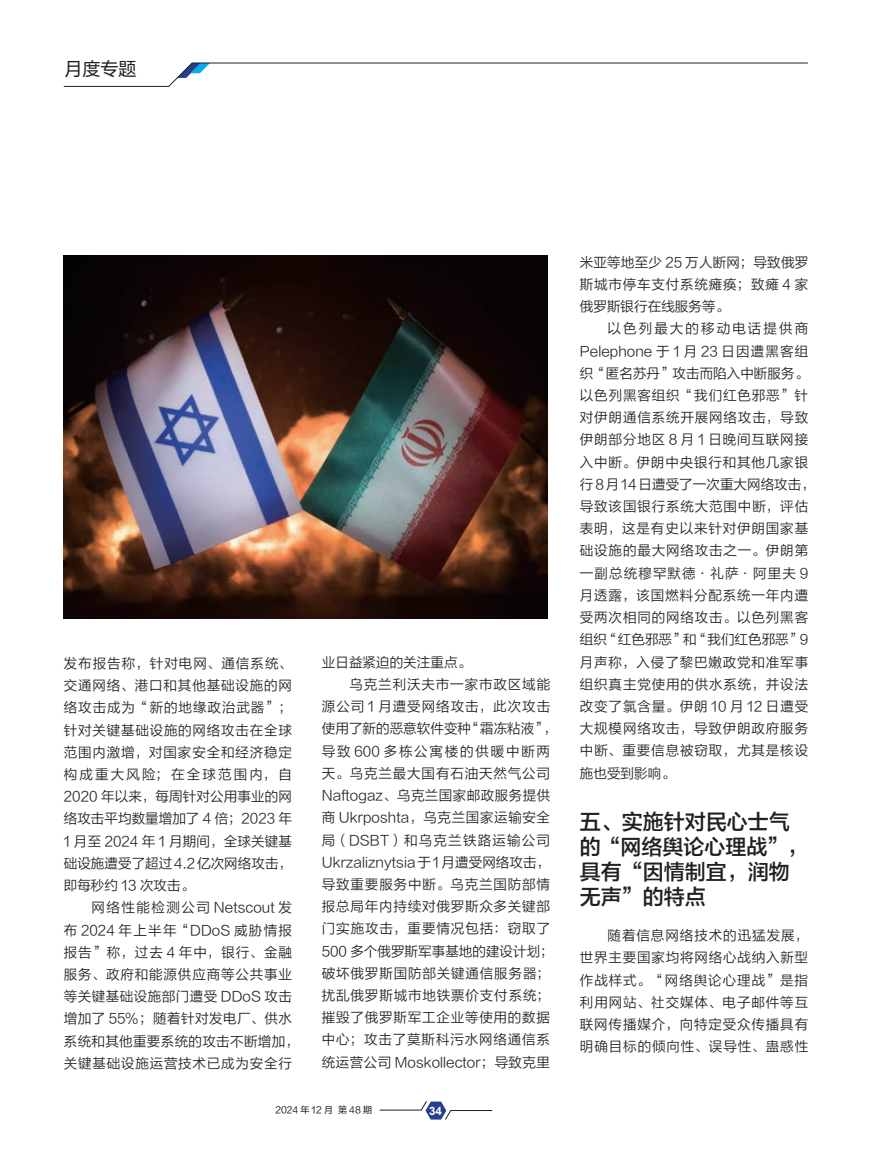
<style>
.page{position:relative;width:872px;height:1149px;background:#fff}
.page>*{position:absolute;margin:0;border:0;box-sizing:border-box;transform-origin:0 0}
.t1{font:21px/25.2px "FZLTZHK GBK1 0";color:#231f20}
.t2{font:18px "FZLTHK GBK1 0";color:#231f20}
.t3{font:13.5px/22.2px "FZLTXIHK GBK1 0";letter-spacing:.065em;color:#231f20;text-align:justify}
.t4{font:13.5px/22.2px "FZLTXIHK GBK1 0";letter-spacing:.035em;color:#231f20}
.t5{font:13.5px "FZLTXIHK GBK1 0";letter-spacing:.005em;color:#231f20}
.t6{font:13.5px "FZLTXIHK GBK1 0";letter-spacing:.025em;color:#231f20}
.t7{font:13.5px "FZLTXIHK GBK1 0";letter-spacing:.09em;color:#231f20}
.t8{font:13.5px "FZLTXIHK GBK1 0";letter-spacing:.13em;color:#231f20}
.t9{font:700 11.55px "Arial";color:#fff}
.t10{font:9px "FZLTHJW GB1 0";color:#231f20}
</style>
<div class="page">
<svg style="left:379px;top:1101px;width:113px;height:18px"></svg>
<svg style="left:63px;top:63px;width:745px;height:24px"></svg>
<img style="left:64px;top:255px;width:484px;height:363px">
<h2 class="t2" style="left:64px;top:59px;width:73px">月度专题</h2>
<p class="t3" style="left:64px;top:652px;width:230px">发布报告称，针对电网、通信系统、交通网络、港口和其他基础设施的网络攻击成为“新的地缘政治武器”；针对关键基础设施的网络攻击在全球范围内激增，对国家安全和经济稳定构成重大风险；在全球范围内，自2020 年以来，每周针对公用事业的网络攻击平均数量增加了 4 倍；2023 年1 月至 2024 年 1 月期间，全球关键基础设施遭受了超过4.2亿次网络攻击，即每秒约 13 次攻击。</p>
<p class="t4" style="left:64px;top:896px;width:236px;text-indent:28px">网络性能检测公司 Netscout 发布 2024 年上半年“DDoS 威胁情报报告”称，过去 4 年中，银行、金融服务、政府和能源供应商等公共事业等关键基础设施部门遭受 DDoS 攻击增加了 55%；随着针对发电厂、供水系统和其他重要系统的攻击不断增加，关键基础设施运营技术已成为安全行</p>
<p class="t5" style="left:322px;top:654px;width:151px">业日益紧迫的关注重点。</p>
<p class="t3" style="left:349px;top:673px;width:202px">乌克兰利沃夫市一家市政区域能</p>
<p class="t3" style="left:322px;top:695px;width:230px">源公司 1 月遭受网络攻击，此次攻击</p>
<p class="t5" style="left:322px;top:721px;width:236px">使用了新的恶意软件变种“霜冻粘液”，</p>
<p class="t8" style="left:322px;top:743px;width:230px">导致 600 多栋公寓楼的供暖中断两</p>
<p class="t3" style="left:322px;top:762px;width:230px">天。乌克兰最大国有石油天然气公司</p>
<p class="t4" style="left:322px;top:784px;width:230px">Naftogaz、乌克兰国家邮政服务提供</p>
<p class="t6" style="left:322px;top:810px;width:230px">商 Ukrposhta，乌克兰国家运输安全</p>
<p class="t7" style="left:322px;top:832px;width:230px">局（DSBT）和乌克兰铁路运输公司</p>
<p class="t5" style="left:322px;top:854px;width:230px">Ukrzaliznytsia 于 1 月遭受网络攻击，</p>
<p class="t3" style="left:322px;top:873px;width:230px">导致重要服务中断。乌克兰国防部情</p>
<p class="t3" style="left:322px;top:895px;width:230px">报总局年内持续对俄罗斯众多关键部</p>
<p class="t3" style="left:322px;top:917px;width:230px">门实施攻击，重要情况包括：窃取了</p>
<p class="t5" style="left:322px;top:943px;width:233px">500 多个俄罗斯军事基地的建设计划；</p>
<p class="t3" style="left:322px;top:962px;width:230px">破坏俄罗斯国防部关键通信服务器；</p>
<p class="t3" style="left:322px;top:984px;width:230px">扰乱俄罗斯城市地铁票价支付系统；</p>
<p class="t3" style="left:322px;top:1006px;width:230px">摧毁了俄罗斯军工企业等使用的数据</p>
<p class="t3" style="left:322px;top:1028px;width:230px">中心；攻击了莫斯科污水网络通信系</p>
<p class="t5" style="left:322px;top:1054px;width:230px">统运营公司 Moskollector；导致克里</p>
<p class="t10" style="left:275px;top:1104px;width:98px">2024 年 12 月 第 48 期</p>
<p class="t9" style="left:429px;top:1102px;width:14px">34</p>
<p class="t3" style="left:580px;top:251px;width:230px">米亚等地至少 25 万人断网；导致俄罗斯城市停车支付系统瘫痪；致瘫 4 家俄罗斯银行在线服务等。</p>
<p class="t3" style="left:580px;top:318px;width:236px;text-align:left;text-indent:28px">以色列最大的移动电话提供商<br>Pelephone 于 1 月 23 日因遭黑客组织“匿名苏丹”攻击而陷入中断服务。以色列黑客组织“我们红色邪恶”针对伊朗通信系统开展网络攻击，导致伊朗部分地区 8 月 1 日晚间互联网接入中断。伊朗中央银行和其他几家银行 8 月 14 日遭受了一次重大网络攻击，导致该国银行系统大范围中断，评估表明，这是有史以来针对伊朗国家基础设施的最大网络攻击之一。伊朗第一副总统穆罕默德·礼萨·阿里夫 9月透露，该国燃料分配系统一年内遭受两次相同的网络攻击。以色列黑客组织“红色邪恶”和“我们红色邪恶”9月声称，入侵了黎巴嫩政党和准军事组织真主党使用的供水系统，并设法改变了氯含量。伊朗 10 月 12 日遭受大规模网络攻击，导致伊朗政府服务中断、重要信息被窃取，尤其是核设施也受到影响。</p>
<h1 class="t1" style="left:580px;top:809px;width:230px">五、实施针对民心士气的“网络舆论心理战”，具有“因情制宜，润物无声”的特点</h1>
<p class="t3" style="left:580px;top:924px;width:230px;text-indent:28px">随着信息网络技术的迅猛发展，世界主要国家均将网络心战纳入新型作战样式。“网络舆论心理战”是指利用网站、社交媒体、电子邮件等互联网传播媒介，向特定受众传播具有明确目标的倾向性、误导性、蛊惑性</p>
</div>
